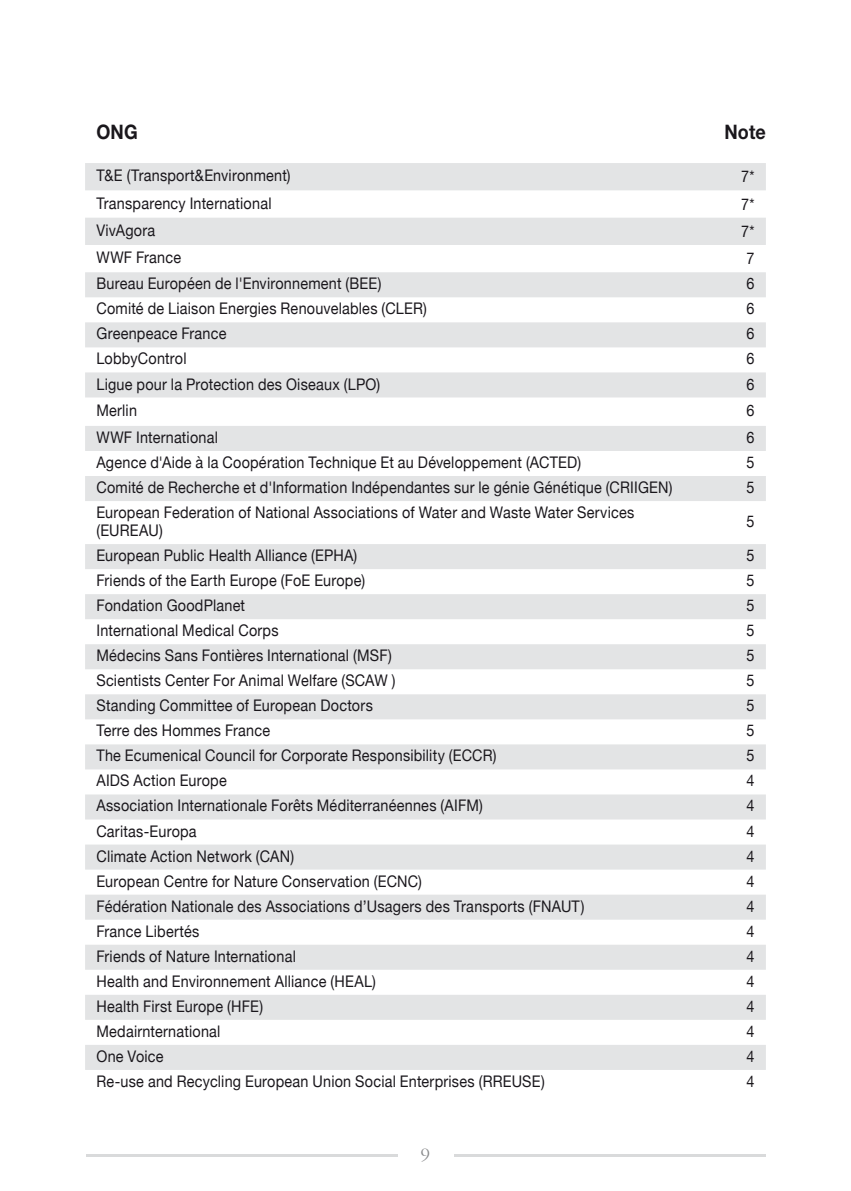
<style>
.page{position:relative;width:851px;height:1191px;background:#fff}
.page>*{position:absolute;margin:0;border:0;box-sizing:border-box;transform-origin:0 0}
.t1{font:700 20px "Helvetica Neue";letter-spacing:.01em;color:#1a171c;scale:.9 1}
.t2{font:300 18px "Garamond";color:#87888a}
.t3{font:16px/18px "Helvetica Neue";letter-spacing:.015em;color:#1a171c;scale:.9 1}
</style>
<div class="page">
<hr style="left:86px;top:1154px;width:679px;height:3px;background:#d9dadb">
<div style="left:397px;top:1134px;width:56px;height:38px;background:#fff"></div>
<div style="left:85px;top:163px;width:680px;height:27px;background:#e3e4e5"></div>
<div style="left:85px;top:218px;width:680px;height:27px;background:#e3e4e5"></div>
<svg style="left:85px;top:272px;width:680px;height:229px;fill:#e3e4e5"></svg>
<div style="left:85px;top:544px;width:680px;height:25px;background:#e3e4e5"></div>
<div style="left:85px;top:594px;width:680px;height:25px;background:#e3e4e5"></div>
<div style="left:85px;top:644px;width:680px;height:25px;background:#e3e4e5"></div>
<div style="left:85px;top:694px;width:680px;height:25px;background:#e3e4e5"></div>
<div style="left:85px;top:744px;width:680px;height:25px;background:#e3e4e5"></div>
<div style="left:85px;top:794px;width:680px;height:25px;background:#e3e4e5"></div>
<div style="left:85px;top:844px;width:680px;height:25px;background:#e3e4e5"></div>
<svg style="left:85px;top:895px;width:680px;height:175px;fill:#e3e4e5"></svg>
<p class="t1" style="left:96px;top:119px;width:47px">ONG</p>
<p class="t1" style="left:724px;top:119px;width:48px">Note</p>
<p class="t3" style="left:96px;top:166px;width:217px">T&amp;E (Transport&amp;Environment)</p>
<p class="t3" style="left:741px;top:167px;width:16px">7*</p>
<p class="t3" style="left:96px;top:194px;width:196px">Transparency International</p>
<p class="t3" style="left:741px;top:195px;width:16px">7*</p>
<p class="t3" style="left:96px;top:221px;width:67px">VivAgora</p>
<p class="t3" style="left:741px;top:222px;width:16px">7*</p>
<p class="t3" style="left:96px;top:248px;width:96px">WWF France</p>
<p class="t3" style="left:746px;top:249px;width:10px">7</p>
<p class="t3" style="left:96px;top:274px;width:318px">Bureau Européen de l'Environnement (BEE)</p>
<p class="t3" style="left:746px;top:274px;width:10px">6</p>
<p class="t3" style="left:96px;top:299px;width:368px">Comité de Liaison Energies Renouvelables (CLER)</p>
<p class="t3" style="left:746px;top:299px;width:10px">6</p>
<p class="t3" style="left:96px;top:324px;width:146px">Greenpeace France</p>
<p class="t3" style="left:746px;top:324px;width:10px">6</p>
<p class="t3" style="left:96px;top:349px;width:102px">LobbyControl</p>
<p class="t3" style="left:746px;top:349px;width:10px">6</p>
<p class="t3" style="left:96px;top:374px;width:317px">Ligue pour la Protection des Oiseaux (LPO)</p>
<p class="t3" style="left:746px;top:374px;width:10px">6</p>
<p class="t3" style="left:96px;top:401px;width:47px">Merlin</p>
<p class="t3" style="left:746px;top:401px;width:10px">6</p>
<p class="t3" style="left:96px;top:428px;width:136px">WWF International</p>
<p class="t3" style="left:746px;top:428px;width:10px">6</p>
<p class="t3" style="left:96px;top:453px;width:540px">Agence d'Aide à la Coopération Technique Et au Développement (ACTED)</p>
<p class="t3" style="left:746px;top:453px;width:10px">5</p>
<p class="t3" style="left:96px;top:478px;width:641px">Comité de Recherche et d'Information Indépendantes sur le génie Génétique (CRIIGEN)</p>
<p class="t3" style="left:746px;top:478px;width:10px">5</p>
<p class="t3" style="left:96px;top:503px;width:599px">European Federation of National Associations of Water and Waste Water Services (EUREAU)</p>
<p class="t3" style="left:746px;top:512px;width:10px">5</p>
<p class="t3" style="left:96px;top:546px;width:291px">European Public Health Alliance (EPHA)</p>
<p class="t3" style="left:746px;top:546px;width:10px">5</p>
<p class="t3" style="left:96px;top:571px;width:300px">Friends of the Earth Europe (FoE Europe)</p>
<p class="t3" style="left:746px;top:571px;width:10px">5</p>
<p class="t3" style="left:96px;top:596px;width:167px">Fondation GoodPlanet</p>
<p class="t3" style="left:746px;top:596px;width:10px">5</p>
<p class="t3" style="left:96px;top:621px;width:204px">International Medical Corps</p>
<p class="t3" style="left:746px;top:621px;width:10px">5</p>
<p class="t3" style="left:96px;top:646px;width:330px">Médecins Sans Fontières International (MSF)</p>
<p class="t3" style="left:746px;top:646px;width:10px">5</p>
<p class="t3" style="left:96px;top:671px;width:333px">Scientists Center For Animal Welfare (SCAW )</p>
<p class="t3" style="left:746px;top:671px;width:10px">5</p>
<p class="t3" style="left:96px;top:696px;width:308px">Standing Committee of European Doctors</p>
<p class="t3" style="left:746px;top:696px;width:10px">5</p>
<p class="t3" style="left:96px;top:721px;width:195px">Terre des Hommes France</p>
<p class="t3" style="left:746px;top:721px;width:10px">5</p>
<p class="t3" style="left:96px;top:746px;width:446px">The Ecumenical Council for Corporate Responsibility (ECCR)</p>
<p class="t3" style="left:746px;top:746px;width:10px">5</p>
<p class="t3" style="left:96px;top:771px;width:146px">AIDS Action Europe</p>
<p class="t3" style="left:746px;top:771px;width:10px">4</p>
<p class="t3" style="left:96px;top:796px;width:431px">Association Internationale Forêts Méditerranéennes (AIFM)</p>
<p class="t3" style="left:746px;top:796px;width:10px">4</p>
<p class="t3" style="left:96px;top:821px;width:113px">Caritas-Europa</p>
<p class="t3" style="left:746px;top:821px;width:10px">4</p>
<p class="t3" style="left:96px;top:846px;width:221px">Climate Action Network (CAN)</p>
<p class="t3" style="left:746px;top:846px;width:10px">4</p>
<p class="t3" style="left:96px;top:871px;width:363px">European Centre for Nature Conservation (ECNC)</p>
<p class="t3" style="left:746px;top:871px;width:10px">4</p>
<p class="t3" style="left:96px;top:896px;width:543px">Fédération Nationale des Associations d’Usagers des Transports (FNAUT)</p>
<p class="t3" style="left:746px;top:896px;width:10px">4</p>
<p class="t3" style="left:96px;top:921px;width:116px">France Libertés</p>
<p class="t3" style="left:746px;top:921px;width:10px">4</p>
<p class="t3" style="left:96px;top:946px;width:223px">Friends of Nature International</p>
<p class="t3" style="left:746px;top:946px;width:10px">4</p>
<p class="t3" style="left:96px;top:971px;width:312px">Health and Environnement Alliance (HEAL)</p>
<p class="t3" style="left:746px;top:971px;width:10px">4</p>
<p class="t3" style="left:96px;top:996px;width:187px">Health First Europe (HFE)</p>
<p class="t3" style="left:746px;top:996px;width:10px">4</p>
<p class="t3" style="left:96px;top:1022px;width:139px">Medairnternational</p>
<p class="t3" style="left:746px;top:1022px;width:10px">4</p>
<p class="t3" style="left:96px;top:1047px;width:76px">One Voice</p>
<p class="t3" style="left:746px;top:1047px;width:10px">4</p>
<p class="t3" style="left:96px;top:1072px;width:499px">Re-use and Recycling European Union Social Enterprises (RREUSE)</p>
<p class="t3" style="left:746px;top:1072px;width:10px">4</p>
<p class="t2" style="left:421px;top:1144px;width:10px">9</p>
</div>
